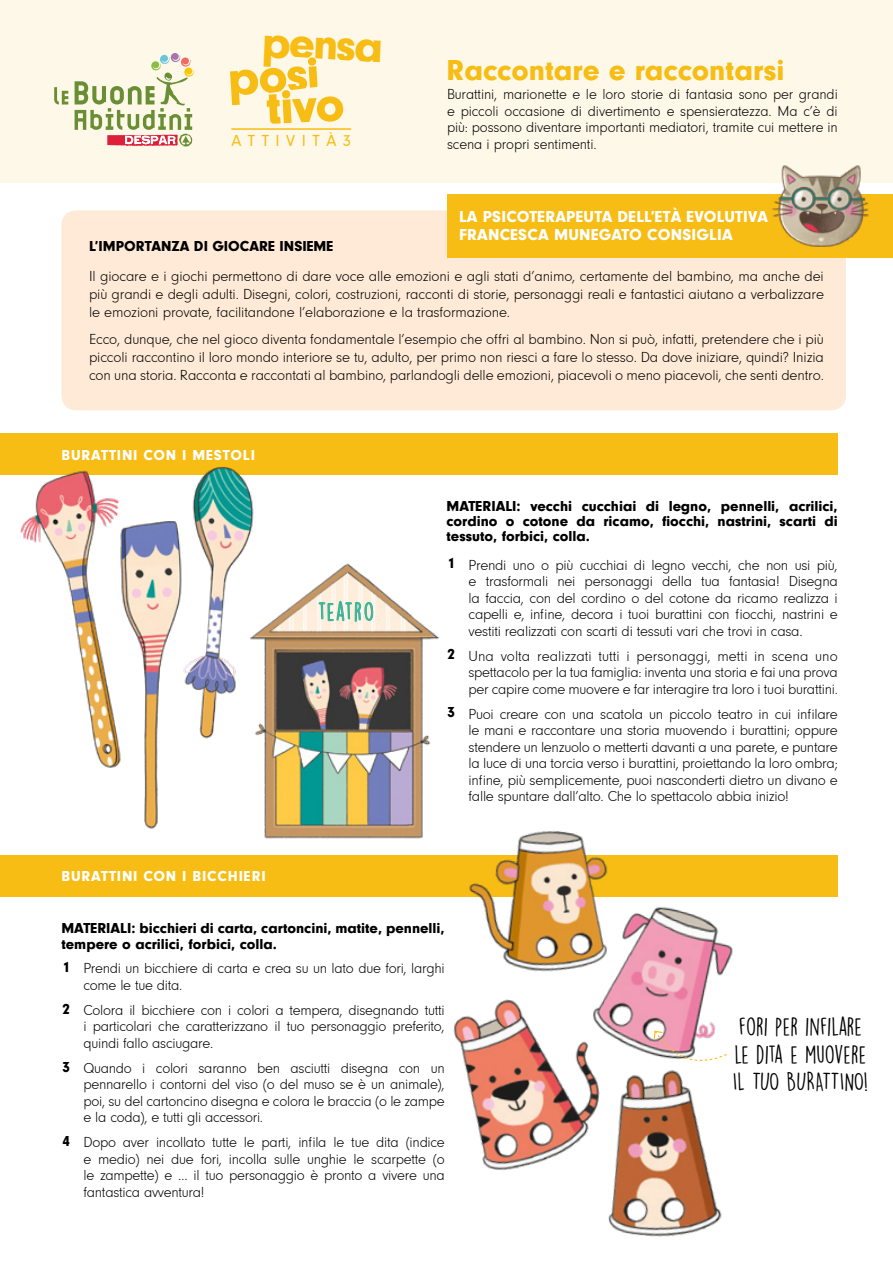
<style>
.page{position:relative;width:893px;height:1263px;background:#fff}
.page>*{position:absolute;margin:0;border:0;box-sizing:border-box;transform-origin:0 0}
.t1{font:900 46.2px "Neuzeit Grotesk TOT";color:#f7bd14}
.t2{font:900 30px "Neuzeit Grotesk TOT";color:#f7bd14}
.t3{font:23.1px/27.6px "DK Lemon Yellow Sun";color:#000}
.t4{font:23.1px "DK Lemon Yellow Sun";letter-spacing:.06em;color:#39b398}
.t5{font:900 16.5px/17.5px "Neuzeit Grotesk TOT";letter-spacing:.015em;color:#fff}
.t6{font:16.5px "Neuzeit Gro";letter-spacing:.4em;color:#f7bd14}
.t7{font:300 15px/16.5px "Neuzeit Gro";letter-spacing:-.02em;color:#000;text-align:justify}
.t8{font:900 15px/15px "Neuzeit Grotesk TOT";color:#000}
.t9{font:900 15px "Neuzeit Grotesk TOT";letter-spacing:.055em;color:#fff}
</style>
<div class="page">
<div style="left:0;top:0;width:893px;height:183px;background:#fef8e8"></div>
<div style="left:0;top:855px;width:838px;height:41px;background:#f7bd14"></div>
<div style="left:0;top:433px;width:838px;height:42px;background:#f7bd14"></div>
<svg style="left:54px;top:87px;width:14px;height:17px"></svg>
<svg style="left:75px;top:53px;width:119px;height:94px"></svg>
<hr style="left:231px;top:128px;width:120px;height:2px;background:#f7bd14">
<svg style="left:230px;top:57px;width:114px;height:67px"></svg>
<div style="left:61px;top:210px;width:785px;height:200px;background:#feead6;border-radius:15px"></div>
<img style="left:374px;top:830px;width:464px;height:407px">
<img style="left:20px;top:467px;width:459px;height:384px">
<svg style="left:318px;top:545px;width:55px;height:87px"></svg>
<div style="left:448px;top:195px;width:445px;height:63px;background:#f7bd14"></div>
<img style="left:768px;top:165px;width:102px;height:82px">
<svg style="left:653px;top:1030px;width:75px;height:42px"></svg>
<h1 class="t1" style="left:263px;top:16px;width:122px;rotate:2deg">pensa</h1>
<p class="t6" style="left:231px;top:132px;width:121px">ATTIVITÀ3</p>
<p class="t8" style="left:89px;top:238px;width:246px">L’IMPORTANZA DI GIOCARE INSIEME</p>
<h2 class="t2" style="left:446px;top:53px;width:339px">Raccontare e raccontarsi</h2>
<p class="t7" style="left:447px;top:86px;width:392px">Burattini, marionette e le loro storie di fantasia sono per grandi e piccoli occasione di divertimento e spensieratezza. Ma c’è di più: possono diventare importanti mediatori, tramite cui mettere in scena i propri sentimenti.</p>
<p class="t5" style="left:459px;top:208px;width:310px">LA PSICOTERAPEUTA DELL’ETÀ EVOLUTIVA<br>FRANCESCA MUNEGATO CONSIGLIA</p>
<p class="t7" style="left:89px;top:267px;width:736px;line-height:18px">Il giocare e i giochi permettono di dare voce alle emozioni e agli stati d’animo, certamente del bambino, ma anche dei più grandi e degli adulti. Disegni, colori, costruzioni, racconti di storie, personaggi reali e fantastici aiutano a verbalizzare le emozioni provate, facilitandone l’elaborazione e la trasformazione.</p>
<p class="t7" style="left:89px;top:330px;width:736px;line-height:18px">Ecco, dunque, che nel gioco diventa fondamentale l’esempio che offri al bambino. Non si può, infatti, pretendere che i più piccoli raccontino il loro mondo interiore se tu, adulto, per primo non riesci a fare lo stesso. Da dove iniziare, quindi? Inizia con una storia. Racconta e raccontati al bambino, parlandogli delle emozioni, piacevoli o meno piacevoli, che senti dentro.</p>
<p class="t9" style="left:62px;top:446px;width:195px">BURATTINI CON I MESTOLI</p>
<h3 class="t4" style="left:318px;top:598px;width:57px">TEATRO</h3>
<p class="t9" style="left:62px;top:868px;width:206px">BURATTINI CON I BICCHIERI</p>
<p class="t8" style="left:446px;top:499px;width:393px;text-align:justify">MATERIALI: vecchi cucchiai di legno, pennelli, acrilici, cordino o cotone da ricamo, fiocchi, nastrini, scarti di tessuto, forbici, colla.</p>
<p class="t8" style="left:448px;top:556px;width:9px">1</p>
<p class="t8" style="left:448px;top:647px;width:9px">2</p>
<p class="t8" style="left:448px;top:705px;width:9px">3</p>
<p class="t7" style="left:469px;top:557px;width:371px">Prendi uno o più cucchiai di legno vecchi, che non usi più, e trasformali nei personaggi della tua fantasia! Disegna la faccia, con del cordino o del cotone da ricamo realizza i capelli e, infine, decora i tuoi burattini con fiocchi, nastrini e vestiti realizzati con scarti di tessuti vari che trovi in casa.</p>
<p class="t7" style="left:469px;top:648px;width:371px">Una volta realizzati tutti i personaggi, metti in scena uno spettacolo per la tua famiglia: inventa una storia e fai una prova per capire come muovere e far interagire tra loro i tuoi burattini.</p>
<p class="t7" style="left:469px;top:706px;width:371px">Puoi creare con una scatola un piccolo teatro in cui infilare le mani e raccontare una storia muovendo i burattini; oppure stendere un lenzuolo o metterti davanti a una parete, e puntare la luce di una torcia verso i burattini, proiettando la loro ombra; infine, più semplicemente, puoi nasconderti dietro un divano e falle spuntare dall’alto. Che lo spettacolo abbia inizio!</p>
<p class="t8" style="left:61px;top:920px;width:385px;line-height:16.5px">MATERIALI: bicchieri di carta, cartoncini, matite, pennelli, tempere o acrilici, forbici, colla.</p>
<p class="t8" style="left:63px;top:960px;width:9px">1</p>
<p class="t8" style="left:63px;top:1001px;width:9px">2</p>
<p class="t8" style="left:63px;top:1059px;width:9px">3</p>
<p class="t8" style="left:63px;top:1134px;width:9px">4</p>
<p class="t7" style="left:83px;top:960px;width:363px">Prendi un bicchiere di carta e crea su un lato due fori, larghi come le tue dita.</p>
<p class="t7" style="left:83px;top:1002px;width:363px">Colora il bicchiere con i colori a tempera, disegnando tutti i particolari che caratterizzano il tuo personaggio preferito, quindi fallo asciugare.</p>
<p class="t7" style="left:83px;top:1060px;width:363px">Quando i colori saranno ben asciutti disegna con un pennarello i contorni del viso (o del muso se è un animale), poi, su del cartoncino disegna e colora le braccia (o le zampe e la coda), e tutti gli accessori.</p>
<p class="t7" style="left:83px;top:1134px;width:363px">Dopo aver incollato tutte le parti, infila le tue dita (indice e medio) nei due fori, incolla sulle unghie le scarpette (o le zampette) e … il tuo personaggio è pronto a vivere una fantastica avventura!</p>
<h3 class="t3" style="left:733px;top:1013px;width:137px">FORI PER INFILARE<br>LE DITA E MUOVERE<br>IL TUO BURATTINO!</h3>
</div>
